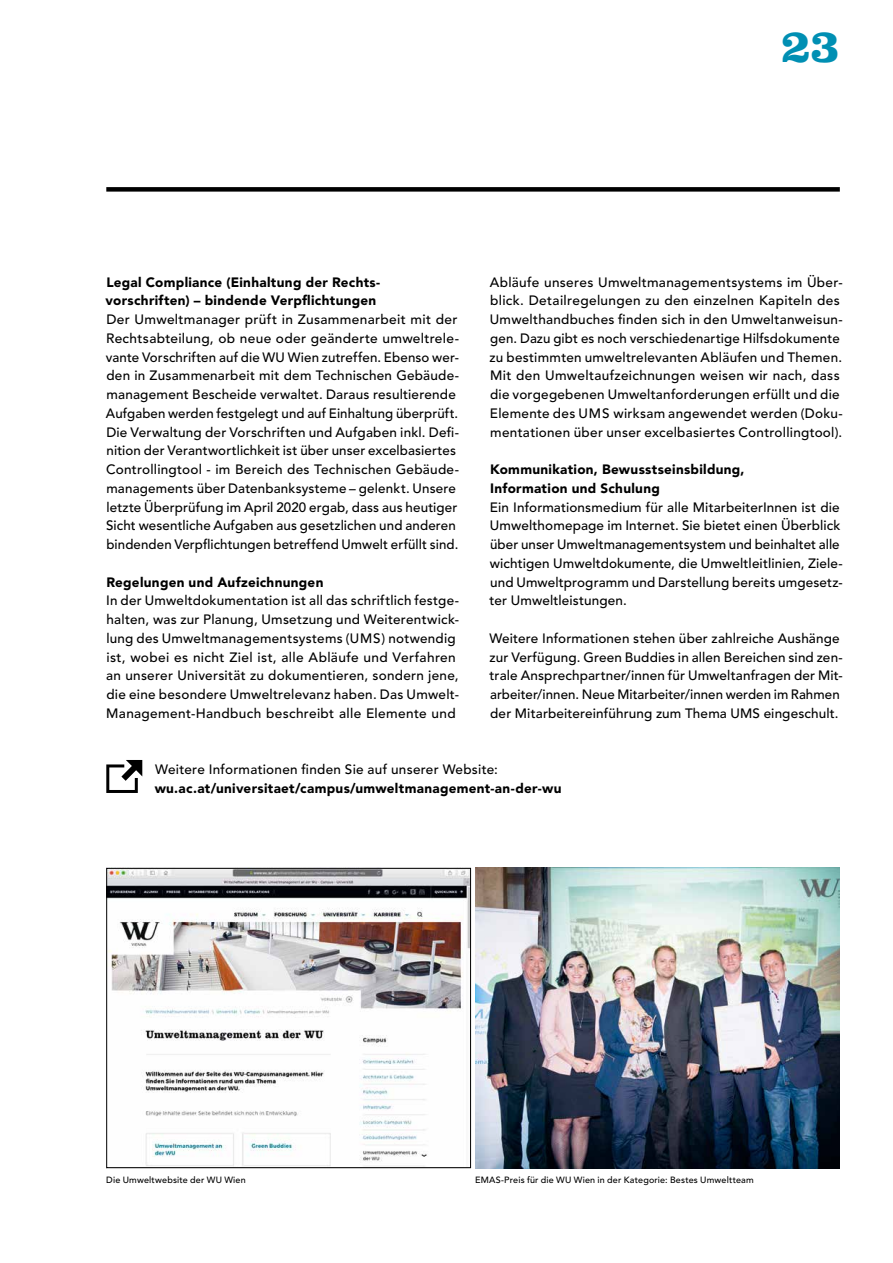
<style>
.page{position:relative;width:893px;height:1263px;background:#fff}
.page>*{position:absolute;margin:0;border:0;box-sizing:border-box;transform-origin:0 0}
.t1{font:700 48px "Clarendon LT Std";color:#008fb3}
.t2{font:500 13.5px/18.8px "Avenir LT Std";letter-spacing:.015em;color:#000}
.t3{font:900 13.5px/18.8px "Avenir LT Std";letter-spacing:.02em;color:#000}
.t4{font:500 9px "Avenir LT Std";letter-spacing:.02em;color:#000}
</style>
<div class="page">
<img style="left:108px;top:870px;width:361px;height:296px">
<div style="left:106px;top:868px;width:365px;height:300px;border:1px solid #000"></div>
<img style="left:475px;top:868px;width:365px;height:300px">
<svg style="left:106px;top:760px;width:36px;height:33px"></svg>
<div style="left:106px;top:187px;width:734px;height:5px;background:#000"></div>
<h1 class="t1" style="left:781px;top:16px;width:60px">23</h1>
<p class="t3" style="left:106px;top:273px;width:275px">Legal Compliance (Einhaltung der Rechts&shy;vorschriften) – bindende Verpflichtungen</p>
<p class="t2" style="left:106px;top:310px;width:355px">Der Umweltmanager prüft in Zusammenarbeit mit der Rechtsabteilung, ob neue oder geänderte umweltrele&shy;vante Vorschriften auf die WU Wien zutreffen. Ebenso wer&shy;den in Zusammenarbeit mit dem Technischen Gebäude&shy;management Bescheide verwaltet. Daraus resultierende Aufgaben werden festgelegt und auf Einhaltung überprüft.<br>Die Verwaltung der Vorschriften und Aufgaben inkl. Defi&shy;nition der Verantwortlichkeit ist über unser excelbasiertes Controllingtool - im Bereich des Technischen Gebäude&shy;managements über Datenbanksysteme – gelenkt. Unsere letzte Überprüfung im April 2020 ergab, dass aus heutiger Sicht wesentliche Aufgaben aus gesetzlichen und anderen bindenden Verpflichtungen betreffend Umwelt erfüllt sind.</p>
<p class="t3" style="left:106px;top:573px;width:219px">Regelungen und Aufzeichnungen</p>
<p class="t2" style="left:106px;top:592px;width:354px">In der Umweltdokumentation ist all das schriftlich festge&shy;halten, was zur Planung, Umsetzung und Weiterentwick&shy;lung des Umweltmanagementsystems (UMS) notwendig ist, wobei es nicht Ziel ist, alle Abläufe und Verfahren an unserer Universität zu dokumentieren, sondern jene, die eine besondere Umweltrelevanz haben. Das Umwelt-Management-Handbuch beschreibt alle Elemente und</p>
<p class="t2" style="left:490px;top:273px;width:355px">Abläufe unseres Umweltmanagementsystems im Über&shy;blick. Detailregelungen zu den einzelnen Kapiteln des Umwelthandbuches finden sich in den Umweltanweisun&shy;gen. Dazu gibt es noch verschiedenartige Hilfsdokumente zu bestimmten umweltrelevanten Abläufen und Themen.<br>Mit den Umweltaufzeichnungen weisen wir nach, dass die vorgegebenen Umweltanforderungen erfüllt und die Elemente des UMS wirksam angewendet werden (Doku&shy;mentationen über unser excelbasiertes Controllingtool).</p>
<p class="t3" style="left:490px;top:460px;width:256px">Kommunikation, Bewusstseinsbildung,<br>Information und Schulung</p>
<p class="t2" style="left:490px;top:498px;width:355px">Ein Informationsmedium für alle MitarbeiterInnen ist die Umwelthomepage im Internet. Sie bietet einen Überblick über unser Umweltmanagementsystem und beinhaltet alle wichtigen Umweltdokumente, die Umweltleitlinien, Ziele&shy;und Umweltprogramm und Darstellung bereits umgesetz&shy;ter Umweltleistungen.</p>
<p class="t2" style="left:489px;top:629px;width:355px">Weitere Informationen stehen über zahlreiche Aushänge zur Verfügung. Green Buddies in allen Bereichen sind zen&shy;trale Ansprechpartner/innen für Umweltanfragen der Mit&shy;arbeiter/innen. Neue Mitarbeiter/innen werden im Rahmen der Mitarbeitereinführung zum Thema UMS eingeschult.</p>
<p class="t2" style="left:155px;top:760px;width:344px">Weitere Informationen finden Sie auf unserer Website:</p>
<p class="t3" style="left:155px;top:779px;width:408px">wu.ac.at/universitaet/campus/umweltmanagement-an-der-wu</p>
<p class="t4" style="left:106px;top:1175px;width:141px">Die Umweltwebsite der WU Wien</p>
<p class="t4" style="left:475px;top:1175px;width:280px">EMAS-Preis für die WU Wien in der Kategorie: Bestes Umweltteam</p>
</div>
